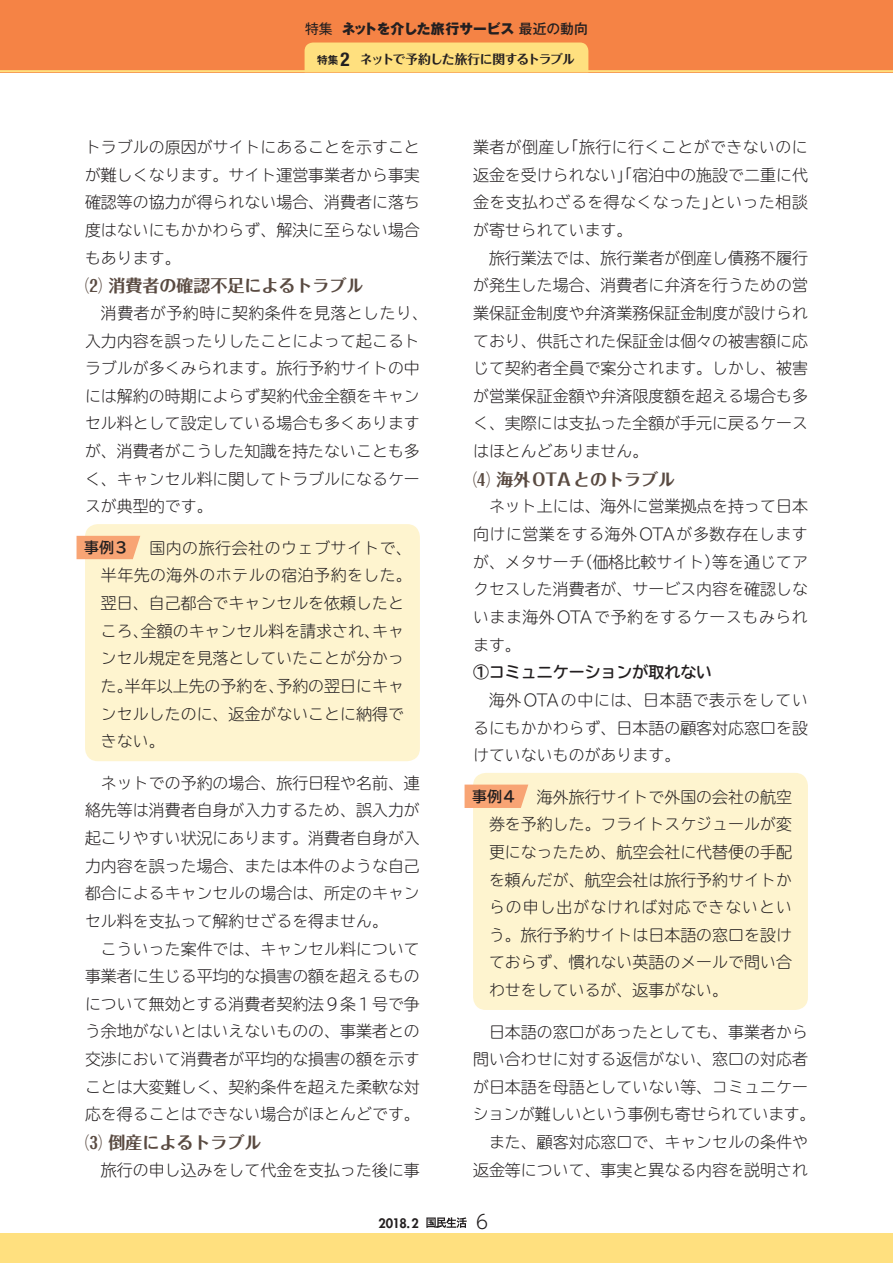
<style>
.page{position:relative;width:893px;height:1263px;background:#fff}
.page>*{position:absolute;margin:0;border:0;box-sizing:border-box;transform-origin:0 0}
.t1{font:300 19.2px "UD Shin Go C Oniz Pr 6 N";color:#231f20}
.t2{font:700 16.95px "Folk Pro";color:#594a41}
.t3{font:300 15.9px/27.6px "TBUDR Go Std Super";color:#231f20;text-align:justify}
.t4{font:700 15.9px "TBUDR Go Std";color:#231f20}
.t5{font:700 14.85px "TBUDR Go Std";color:#231f20}
.t6{font:800 13.8px "Gothic MB101 Pro";letter-spacing:-.02em;color:#231f20}
.t7{font:700 12.75px "Folk Pro";letter-spacing:-.065em;color:#231f20}
.t8{font:800 12.75px "Futura Std";color:#231f20}
.s1{font-weight:400}
.s2{font-weight:500}
.s3{font-family:"Gothic MB101 Pro De";font-size:10.65px}
.s4{font-family:"Helvetica Neue LT Std";font-stretch:condensed;font-size:19.2px}
</style>
<div class="page">
<div style="left:0;top:1233px;width:893px;height:30px;background:#ffe07f"></div>
<hr style="left:0;top:70px;width:1px;height:194px;background:#ffe07f">
<svg style="left:426px;top:1217px;width:41px;height:11px"></svg>
<div style="left:0;top:0;width:893px;height:72px;background:#f58345"></div>
<hr style="left:0;top:70px;width:893px;height:2px;background:#ffe07f">
<div style="left:305px;top:43px;width:283px;height:27px;background:#ffe07f"></div>
<div style="left:473px;top:773px;width:335px;height:237px;background:#fef4cf;border-radius:13px"></div>
<div style="left:85px;top:524px;width:335px;height:237px;background:#fef4cf;border-radius:13px"></div>
<svg style="left:77px;top:536px;width:63px;height:23px"></svg>
<svg style="left:465px;top:784px;width:63px;height:24px;background:#f8aa7b"></svg>
<p class="t6" style="left:305px;top:17px;width:284px"><span class="s1">特集</span> ネットを介した旅行サービス <span class="s2">最近の動向</span></p>
<p class="t7" style="left:317px;top:48px;width:259px"><span class="s3">特集</span> <span class="s4">2</span> ネットで予約した旅行に関するトラブル</p>
<p class="t3" style="left:85px;top:133px;width:336px">トラブルの原因がサイトにあることを示すことが難しくなります。サイト運営事業者から事実確認等の協力が得られない場合、消費者に落ち度はないにもかかわらず、解決に至らない場合もあります。</p>
<p class="t2" style="left:85px;top:271px;width:280px">⑵ 消費者の確認不足によるトラブル</p>
<p class="t3" style="left:85px;top:299px;width:344px;text-align:left;text-indent:16px">消費者が予約時に契約条件を見落としたり、入力内容を誤ったりしたことによって起こるトラブルが多くみられます。旅行予約サイトの中には解約の時期によらず契約代金全額をキャンセル料として設定している場合も多くありますが、消費者がこうした知識を持たないことも多く、キャンセル料に関してトラブルになるケースが典型的です。</p>
<p class="t3" style="left:101px;top:534px;width:312px;text-align:left;text-indent:16px">　　国内の旅行会社のウェブサイトで、半年先の海外のホテルの宿泊予約をした。翌日、自己都合でキャンセルを依頼したところ、全額のキャンセル料を請求され、キャンセル規定を見落としていたことが分かった。半年以上先の予約を、予約の翌日にキャンセルしたのに、返金がないことに納得できない。</p>
<p class="t3" style="left:85px;top:768px;width:336px;text-indent:16px">ネットでの予約の場合、旅行日程や名前、連絡先等は消費者自身が入力するため、誤入力が起こりやすい状況にあります。消費者自身が入力内容を誤った場合、または本件のような自己都合によるキャンセルの場合は、所定のキャンセル料を支払って解約せざるを得ません。</p>
<p class="t3" style="left:85px;top:934px;width:336px;text-indent:16px">こういった案件では、キャンセル料について事業者に生じる平均的な損害の額を超えるものについて無効とする消費者契約法９条１号で争う余地がないとはいえないものの、事業者との交渉において消費者が平均的な損害の額を示すことは大変難しく、契約条件を超えた柔軟な対応を得ることはできない場合がほとんどです。</p>
<p class="t2" style="left:85px;top:1128px;width:178px">⑶ 倒産によるトラブル</p>
<p class="t3" style="left:101px;top:1155px;width:320px">旅行の申し込みをして代金を支払った後に事</p>
<p class="t5" style="left:84px;top:535px;width:46px">事例３</p>
<p class="t3" style="left:473px;top:133px;width:336px">業者が倒産し「旅行に行くことができないのに返金を受けられない」「宿泊中の施設で二重に代金を支払わざるを得なくなった」といった相談が寄せられています。</p>
<p class="t3" style="left:473px;top:243px;width:336px;text-indent:16px">旅行業法では、旅行業者が倒産し債務不履行が発生した場合、消費者に弁済を行うための営業保証金制度や弁済業務保証金制度が設けられており、供託された保証金は個々の被害額に応じて契約者全員で案分されます。しかし、被害が営業保証金額や弁済限度額を超える場合も多く、実際には支払った全額が手元に戻るケースはほとんどありません。</p>
<p class="t2" style="left:473px;top:465px;width:204px">⑷ 海外OTAとのトラブル</p>
<p class="t3" style="left:473px;top:492px;width:336px;text-indent:16px">ネット上には、海外に営業拠点を持って日本向けに営業をする海外OTAが多数存在しますが、メタサーチ（価格比較サイト）等を通じてアクセスした消費者が、サービス内容を確認しないまま海外OTAで予約をするケースもみられます。</p>
<p class="t4" style="left:473px;top:659px;width:241px">①コミュニケーションが取れない</p>
<p class="t3" style="left:473px;top:686px;width:336px;text-indent:16px">海外OTAの中には、日本語で表示をしているにもかかわらず、日本語の顧客対応窓口を設けていないものがあります。</p>
<p class="t3" style="left:489px;top:782px;width:304px;text-indent:16px">　　海外旅行サイトで外国の会社の航空券を予約した。フライトスケジュールが変更になったため、航空会社に代替便の手配を頼んだが、航空会社は旅行予約サイトからの申し出がなければ対応できないという。旅行予約サイトは日本語の窓口を設けておらず、慣れない英語のメールで問い合わせをしているが、返事がない。</p>
<p class="t3" style="left:473px;top:1017px;width:344px;text-align:center">日本語の窓口があったとしても、事業者から<br>問い合わせに対する返信がない、窓口の対応者が日本語を母語としていない等、コミュニケーションが難しいという事例も寄せられています。また、顧客対応窓口で、キャンセルの条件や<br>返金等について、事実と異なる内容を説明され</p>
<p class="t5" style="left:472px;top:784px;width:46px">事例４</p>
<p class="t8" style="left:378px;top:1215px;width:42px">2018.2</p>
<p class="t1" style="left:476px;top:1206px;width:14px">6</p>
</div>
